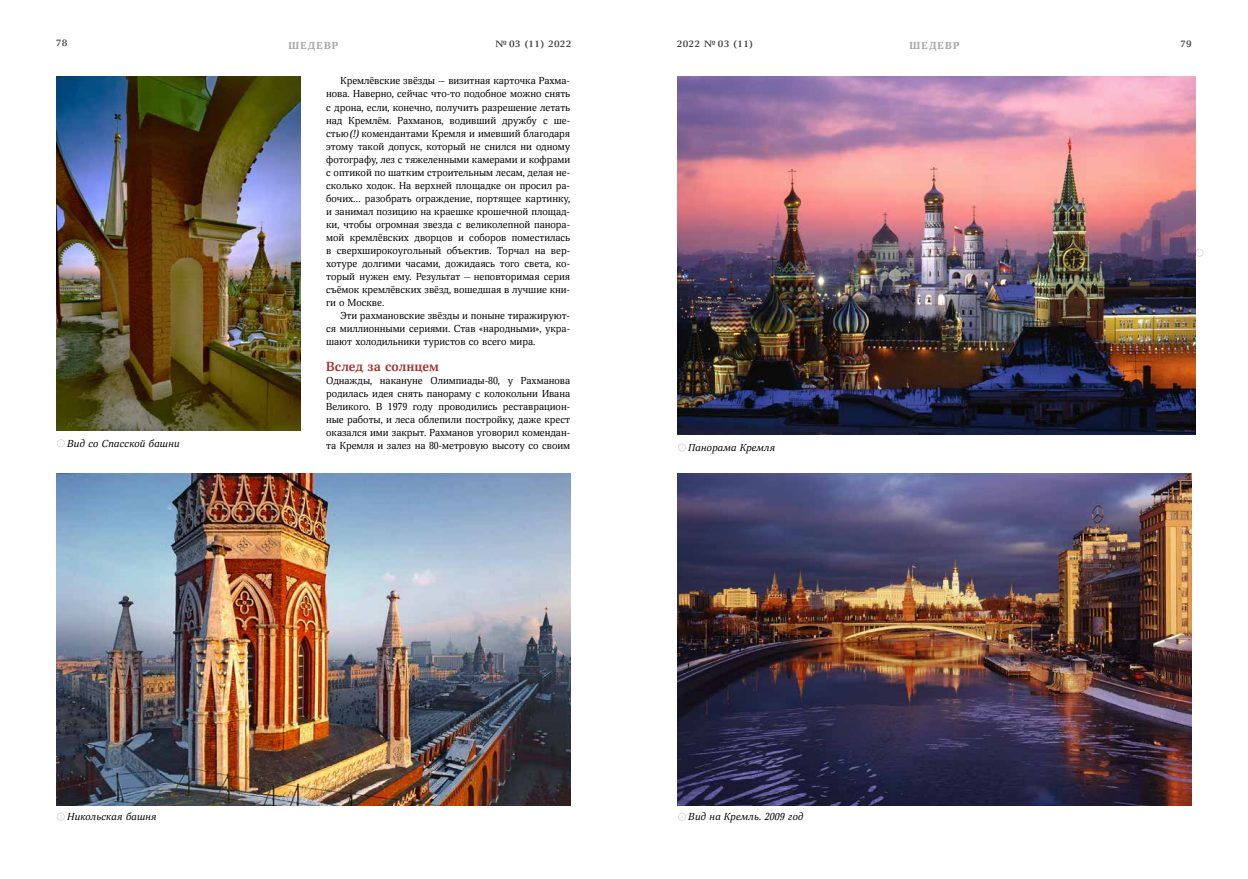
<style>
.page{position:relative;width:1248px;height:879px;background:#fff}
.page>*{position:absolute;margin:0;border:0;box-sizing:border-box;transform-origin:0 0}
.t1{font:700 13px "Deca Serif New";color:#a52e29}
.t2{font:10px/13.1px "Deca Serif New";color:#000;text-align:justify}
.t3{font:italic 10px "Deca Serif New";letter-spacing:.01em;color:#000}
.t4{font:900 10px "Deca Serif New";letter-spacing:.12em;color:#a8a8a7}
.t5{font:500 9px "Deca Serif New";letter-spacing:.03em;color:#3c3c3b;scale:1.21 1}
.s1{font-style:italic}
</style>
<div class="page">
<div style="left:1195px;top:249px;width:8px;height:7px;border:1px solid #a8a8a7;border-radius:50%"></div>
<img style="left:57px;top:473px;width:513px;height:332px">
<img style="left:677px;top:473px;width:514px;height:332px">
<img style="left:677px;top:77px;width:518px;height:358px">
<div style="left:57px;top:813px;width:8px;height:7px;border:1px solid #a8a8a7;border-radius:50%"></div>
<div style="left:678px;top:443px;width:7px;height:8px;border:1px solid #a8a8a7;border-radius:50%"></div>
<div style="left:678px;top:813px;width:7px;height:7px;border:1px solid #a8a8a7;border-radius:50%"></div>
<img style="left:57px;top:77px;width:243px;height:354px">
<div style="left:57px;top:439px;width:8px;height:8px;border:1px solid #a8a8a7;border-radius:50%"></div>
<p class="t5" style="left:56px;top:38px;width:11px">78</p>
<p class="t5" style="left:495px;top:38px;width:64px">№ 03 (11) 2022</p>
<p class="t5" style="left:676px;top:38px;width:64px">2022 № 03 (11)</p>
<p class="t5" style="left:1179px;top:38px;width:11px">79</p>
<p class="t4" style="left:288px;top:39px;width:52px">ШЕДЕВР</p>
<p class="t4" style="left:909px;top:39px;width:52px">ШЕДЕВР</p>
<p class="t2" style="left:326px;top:74px;width:245px;text-indent:14px">Кремлёвские звёзды — визитная карточка Рахма&shy;нова. Наверно, сейчас что-то подобное можно снять с дрона, если, конечно, получить разрешение летать над Кремлём. Рахманов, водивший дружбу с ше&shy;стью<span class="s1">(!)</span> комендантами Кремля и имевший благодаря этому такой допуск, который не снился ни одному фотографу, лез с тяжеленными камерами и кофрами с оптикой по шатким строительным лесам, делая не&shy;сколько ходок. На верхней площадке он просил ра&shy;бочих… разобрать ограждение, портящее картинку, и занимал позицию на краешке крошечной площад&shy;ки, чтобы огромная звезда с великолепной панора&shy;мой кремлёвских дворцов и соборов поместилась в сверхширокоугольный объектив. Торчал на вер&shy;хотуре долгими часами, дожидаясь того света, ко&shy;торый нужен ему. Результат — неповторимая серия съёмок кремлёвских звёзд, вошедшая в лучшие кни&shy;ги о Москве.</p>
<p class="t2" style="left:326px;top:309px;width:245px;text-indent:14px">Эти рахмановские звёзды и поныне тиражируют&shy;ся миллионными сериями. Став «народными», укра&shy;шают холодильники туристов со всего мира.</p>
<h1 class="t1" style="left:326px;top:359px;width:114px">Вслед за солнцем</h1>
<p class="t2" style="left:326px;top:374px;width:245px">Однажды, накануне Олимпиады-80, у Рахманова родилась идея снять панораму с колокольни Ивана Великого. В 1979 году проводились реставрацион&shy;ные работы, и леса облепили постройку, даже крест оказался ими закрыт. Рахманов уговорил комендан&shy;та Кремля и залез на 80-метровую высоту со своим</p>
<p class="t3" style="left:59px;top:437px;width:122px"><sup>1</sup> Вид со Спасской башни</p>
<p class="t3" style="left:680px;top:441px;width:96px"><sup>3</sup> Панорама Кремля</p>
<p class="t3" style="left:59px;top:810px;width:98px"><sup>2</sup> Никольская башня</p>
<p class="t3" style="left:680px;top:810px;width:124px"><sup>4</sup> Вид на Кремль. 2009 год</p>
</div>
